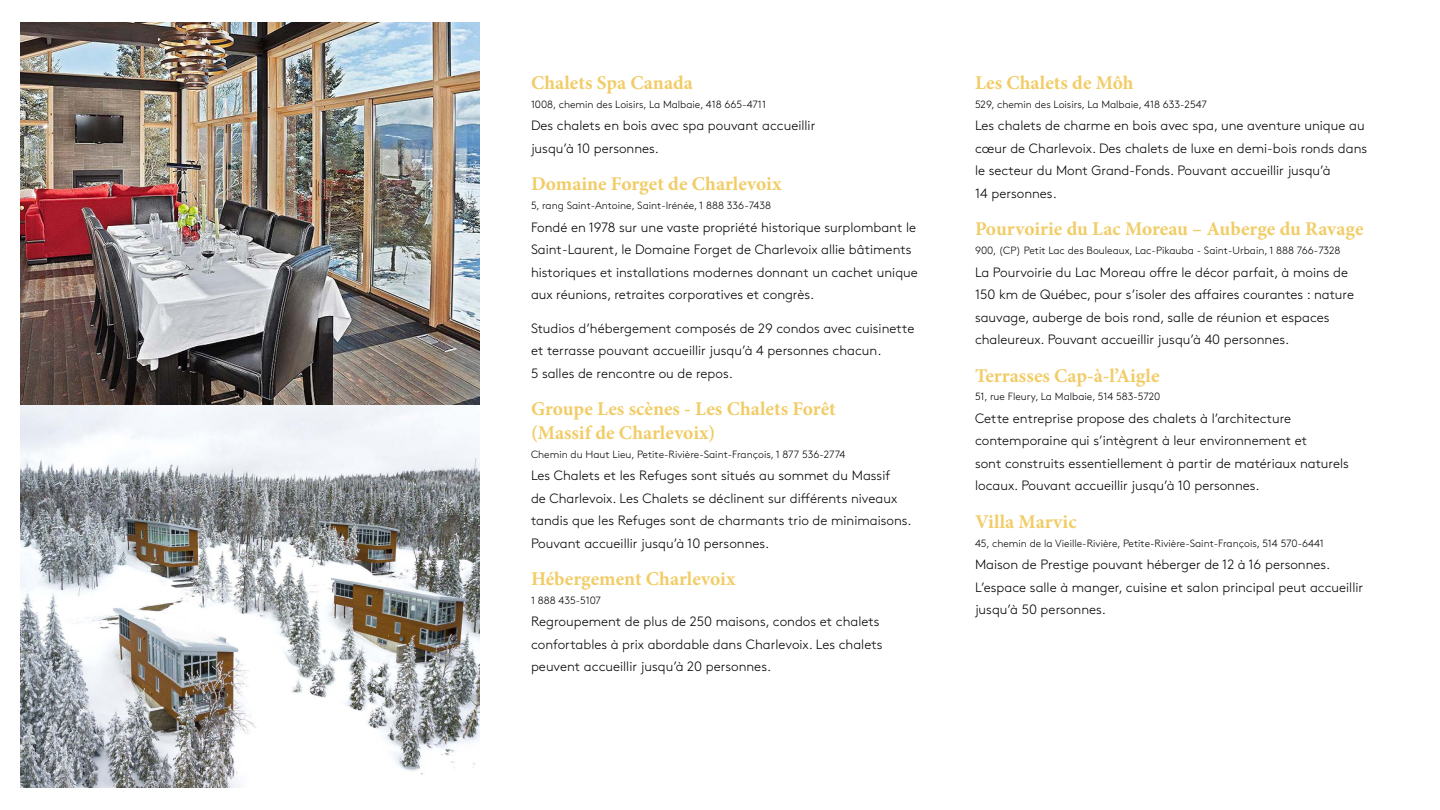
<style>
.page{position:relative;width:1440px;height:810px;background:#fff}
.page>*{position:absolute;margin:0;border:0;box-sizing:border-box;transform-origin:0 0}
.t1{font:700 19.5px/23.4px "Minion Pro";color:#f1cc67}
.t2{font:300 13.5px/22.5px "Brown Pro";color:#000}
.t3{font:300 10.5px "Brown Pro";color:#000}
</style>
<div class="page">
<img style="left:21px;top:22px;width:459px;height:766px">
<h1 class="t1" style="left:531px;top:71px;width:163px">Chalets Spa Canada</h1>
<p class="t3" style="left:531px;top:97px;width:237px">1008, chemin des Loisirs, La Malbaie, 418 665-4711</p>
<p class="t2" style="left:531px;top:114px;width:286px">Des chalets en bois avec spa pouvant accueillir jusqu’à 10 personnes.</p>
<h1 class="t1" style="left:531px;top:172px;width:252px">Domaine Forget de Charlevoix</h1>
<p class="t3" style="left:531px;top:198px;width:242px">5, rang Saint-Antoine, Saint-Irénée, 1 888 336-7438</p>
<p class="t2" style="left:531px;top:215px;width:388px">Fondé en 1978 sur une vaste propriété historique surplombant le Saint-Laurent, le Domaine Forget de Charlevoix allie bâtiments historiques et installations modernes donnant un cachet unique aux réunions, retraites corporatives et congrès.</p>
<p class="t2" style="left:531px;top:316px;width:385px">Studios d’hébergement composés de 29 condos avec cuisinette et terrasse pouvant accueillir jusqu’à 4 personnes chacun.<br>5 salles de rencontre ou de repos.</p>
<h1 class="t1" style="left:531px;top:397px;width:306px">Groupe Les scènes - Les Chalets Forêt (Massif de Charlevoix)</h1>
<p class="t3" style="left:531px;top:446px;width:316px">Chemin du Haut Lieu, Petite-Rivière-Saint-François, 1 877 536-2774</p>
<p class="t2" style="left:531px;top:463px;width:382px">Les Chalets et les Refuges sont situés au sommet du Massif<br>de Charlevoix. Les Chalets se déclinent sur différents niveaux tandis que les Refuges sont de charmants trio de minimaisons.<br>Pouvant accueillir jusqu’à 10 personnes.</p>
<h1 class="t1" style="left:531px;top:567px;width:206px">Hébergement Charlevoix</h1>
<p class="t3" style="left:531px;top:592px;width:72px">1 888 435-5107</p>
<p class="t2" style="left:531px;top:609px;width:353px">Regroupement de plus de 250 maisons, condos et chalets confortables à prix abordable dans Charlevoix. Les chalets peuvent accueillir jusqu’à 20 personnes.</p>
<h1 class="t1" style="left:975px;top:71px;width:160px">Les Chalets de Môh</h1>
<p class="t3" style="left:975px;top:97px;width:234px">529, chemin des Loisirs, La Malbaie, 418 633-2547</p>
<p class="t2" style="left:975px;top:114px;width:394px">Les chalets de charme en bois avec spa, une aventure unique au cœur de Charlevoix. Des chalets de luxe en demi-bois ronds dans le secteur du Mont Grand-Fonds. Pouvant accueillir jusqu’à<br>14 personnes.</p>
<h1 class="t1" style="left:975px;top:217px;width:390px">Pourvoirie du Lac Moreau – Auberge du Ravage</h1>
<p class="t3" style="left:975px;top:243px;width:367px">900, (CP) Petit Lac des Bouleaux, Lac-Pikauba - Saint-Urbain, 1 888 766-7328</p>
<p class="t2" style="left:975px;top:260px;width:381px">La Pourvoirie du Lac Moreau offre le décor parfait, à moins de 150 km de Québec, pour s’isoler des affaires courantes : nature sauvage, auberge de bois rond, salle de réunion et espaces chaleureux. Pouvant accueillir jusqu’à 40 personnes.</p>
<h1 class="t1" style="left:975px;top:364px;width:186px">Terrasses Cap-à-l’Aigle</h1>
<p class="t3" style="left:975px;top:389px;width:187px">51, rue Fleury, La Malbaie, 514 583-5720</p>
<p class="t2" style="left:975px;top:406px;width:375px">Cette entreprise propose des chalets à l’architecture contemporaine qui s’intègrent à leur environnement et<br>sont construits essentiellement à partir de matériaux naturels locaux. Pouvant accueillir jusqu’à 10 personnes.</p>
<h1 class="t1" style="left:975px;top:510px;width:103px">Villa Marvic</h1>
<p class="t3" style="left:975px;top:535px;width:350px">45, chemin de la Vieille-Rivière, Petite-Rivière-Saint-François, 514 570-6441</p>
<p class="t2" style="left:975px;top:552px;width:390px">Maison de Prestige pouvant héberger de 12 à 16 personnes.<br>L’espace salle à manger, cuisine et salon principal peut accueillir jusqu’à 50 personnes.</p>
</div>
